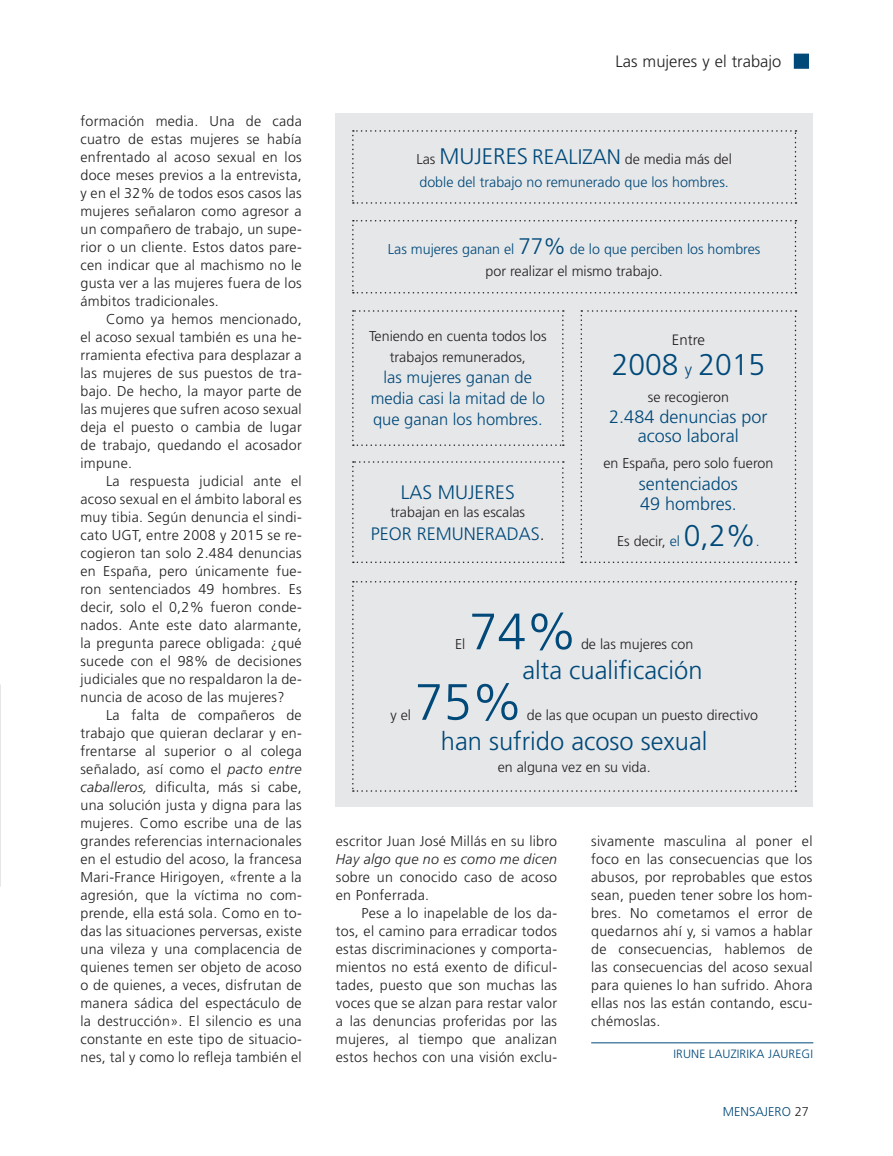
<style>
.page{position:relative;width:893px;height:1156px;background:#fff}
.page>*{position:absolute;margin:0;border:0;box-sizing:border-box;transform-origin:0 0}
.t1{font:300 51px "Frutiger LT Std";color:#004979}
.t2{font:300 30px "Frutiger LT Std";color:#004979}
.t3{font:300 25.5px "Frutiger LT Std";color:#004979}
.t4{font:300 19.5px "Frutiger LT Std";color:#004979}
.t5{font:300 18px "Frutiger LT Std";color:#004979}
.t6{font:300 16.5px/21px "Frutiger LT Std";color:#004979;text-align:center}
.t7{font:300 16.5px "Frutiger LT Std";color:#231f20}
.t8{font:300 15px "Frutiger LT Std";color:#231f20}
.TEXTO{font:300 14.25px/18px "Frutiger LT Std";letter-spacing:.02em;color:#231f20;text-align:justify}
.TEXTO-2{font:300 14.25px/21px "Frutiger LT Std";color:#231f20;text-align:center}
.t9{font:300 14.25px "Frutiger LT Std";color:#004979}
.t10{font:300 12.75px "Frutiger LT Std";color:#004979}
.FIRMA{font:300 12px "Frutiger LT Std";letter-spacing:.01em;color:#004979}
.s1{font-style:italic}
.s2{font-size:22.5px;color:#004979}
.s3{font-size:21px;color:#004979}
.s4{font-size:22.5px}
.s5{color:#231f20}
.s6{font-size:16.5px}
.s7{color:#004979}
.s8{font-size:30px;color:#004979}
</style>
<div class="page">
<div style="left:793px;top:54px;width:15px;height:15px;background:#004979;border:1px solid #004979"></div>
<hr style="left:591px;top:1042px;width:222px;height:1px;background:#004979">
<div style="left:335px;top:113px;width:477px;height:693px;background:#e6e7e9"></div>
<svg style="left:352px;top:130px;width:444px;height:74px"></svg>
<svg style="left:352px;top:220px;width:444px;height:73px"></svg>
<svg style="left:580px;top:310px;width:216px;height:253px"></svg>
<svg style="left:352px;top:310px;width:211px;height:136px"></svg>
<svg style="left:352px;top:581px;width:444px;height:211px"></svg>
<svg style="left:352px;top:461px;width:211px;height:102px"></svg>
<svg style="left:0;top:685px;width:1px;height:201px"></svg>
<p class="TEXTO" style="left:80px;top:112px;width:223px">formación media. Una de cada cuatro de estas mujeres se había enfrentado al acoso sexual en los doce meses previos a la entrevista, y en el 32% de todos esos casos las mujeres señalaron como agresor a un compañero de trabajo, un supe&shy;rior o un cliente. Estos datos pare&shy;cen indicar que al machismo no le gusta ver a las mujeres fuera de los ámbitos tradicionales.</p>
<p class="TEXTO" style="left:80px;top:310px;width:223px;text-indent:26px">Como ya hemos mencionado, el acoso sexual también es una he&shy;rramienta efectiva para desplazar a las mujeres de sus puestos de tra&shy;bajo. De hecho, la mayor parte de las mujeres que sufren acoso sexual deja el puesto o cambia de lugar de trabajo, quedando el acosador impune.</p>
<p class="TEXTO" style="left:80px;top:472px;width:223px;text-indent:26px">La respuesta judicial ante el acoso sexual en el ámbito laboral es muy tibia. Según denuncia el sindi&shy;cato UGT, entre 2008 y 2015 se re&shy;cogieron tan solo 2.484 denuncias en España, pero únicamente fue&shy;ron sentenciados 49 hombres. Es decir, solo el 0,2% fueron conde&shy;nados. Ante este dato alarmante, la pregunta parece obligada: ¿qué sucede con el 98% de decisiones judiciales que no respaldaron la de&shy;nuncia de acoso de las mujeres?</p>
<p class="TEXTO" style="left:80px;top:706px;width:223px;text-indent:26px">La falta de compañeros de trabajo que quieran declarar y en&shy;frentarse al superior o al colega señalado, así como el <span class="s1">pacto entre caballeros,</span> dificulta, más si cabe, una solución justa y digna para las mujeres. Como escribe una de las grandes referencias internacionales en el estudio del acoso, la francesa Mari-France Hirigoyen, «frente a la agresión, que la víctima no com&shy;prende, ella está sola. Como en to&shy;das las situaciones perversas, existe una vileza y una complacencia de quienes temen ser objeto de acoso o de quienes, a veces, disfrutan de manera sádica del espectáculo de la destrucción». El silencio es una constante en este tipo de situacio&shy;nes, tal y como lo refleja también el</p>
<p class="t7" style="left:615px;top:52px;width:167px">Las mujeres y el trabajo</p>
<p class="TEXTO-2" style="left:416px;top:149px;width:317px">Las <span class="s2">MUJERES</span> <span class="s3">REALIZAN</span> de media más del</p>
<p class="t9" style="left:419px;top:174px;width:311px">doble del trabajo no remunerado que los hombres.</p>
<p class="t9" style="left:388px;top:241px;width:374px">Las mujeres ganan el <span class="s4">77%</span> de lo que perciben los hombres</p>
<p class="TEXTO-2" style="left:485px;top:261px;width:179px">por realizar el mismo trabajo.</p>
<p class="TEXTO-2" style="left:369px;top:326px;width:179px">Teniendo en cuenta todos los trabajos remunerados,</p>
<p class="t6" style="left:370px;top:367px;width:176px">las mujeres ganan de media casi la mitad de lo que ganan los hombres.</p>
<p class="t4" style="left:401px;top:481px;width:115px">LAS MUJERES</p>
<p class="TEXTO-2" style="left:390px;top:502px;width:136px">trabajan en las escalas</p>
<p class="t5" style="left:370px;top:523px;width:176px">PEOR REMUNERADAS<span class="s5">.</span></p>
<p class="t8" style="left:671px;top:331px;width:35px">Entre</p>
<p class="t2" style="left:611px;top:347px;width:155px">2008 <span class="s6">y</span> 2015</p>
<p class="TEXTO-2" style="left:647px;top:386px;width:83px">se recogieron</p>
<p class="t5" style="left:609px;top:406px;width:160px">2.484 denuncias por</p>
<p class="t5" style="left:637px;top:426px;width:103px">acoso laboral</p>
<p class="TEXTO-2" style="left:603px;top:452px;width:171px">en España, pero solo fueron</p>
<p class="t5" style="left:638px;top:474px;width:101px">sentenciados</p>
<p class="t5" style="left:639px;top:493px;width:98px">49 hombres.</p>
<p class="TEXTO-2" style="left:617px;top:530px;width:144px">Es decir, <span class="s7">el</span> <span class="s8">0,2%</span><span class="s7">.</span></p>
<p class="TEXTO" style="left:390px;top:706px;width:22px">y el</p>
<p class="TEXTO" style="left:455px;top:635px;width:12px">El</p>
<p class="t1" style="left:469px;top:603px;width:109px">74%</p>
<p class="TEXTO-2" style="left:581px;top:634px;width:114px">de las mujeres con</p>
<p class="t3" style="left:522px;top:656px;width:181px">alta cualificación</p>
<p class="t1" style="left:415px;top:673px;width:109px">75%</p>
<p class="TEXTO-2" style="left:526px;top:704px;width:232px">de las que ocupan un puesto directivo</p>
<p class="t3" style="left:440px;top:726px;width:268px">han sufrido acoso sexual</p>
<p class="TEXTO-2" style="left:497px;top:757px;width:154px">en alguna vez en su vida.</p>
<p class="TEXTO" style="left:336px;top:832px;width:223px">escritor Juan José Millás en su libro <span class="s1">Hay algo que no es como me dicen </span>sobre un conocido caso de acoso en Ponferrada.</p>
<p class="TEXTO" style="left:336px;top:904px;width:223px;text-indent:26px">Pese a lo inapelable de los da&shy;tos, el camino para erradicar todos estas discriminaciones y comporta&shy;mientos no está exento de dificul&shy;tades, puesto que son muchas las voces que se alzan para restar valor a las denuncias proferidas por las mujeres, al tiempo que analizan estos hechos con una visión exclu-</p>
<p class="TEXTO" style="left:591px;top:832px;width:223px">sivamente masculina al poner el foco en las consecuencias que los abusos, por reprobables que estos sean, pueden tener sobre los hom&shy;bres. No cometamos el error de quedarnos ahí y, si vamos a hablar de consecuencias, hablemos de las consecuencias del acoso sexual para quienes lo han sufrido. Ahora ellas nos las están contando, escu&shy;chémoslas.</p>
<p class="FIRMA" style="left:673px;top:1047px;width:141px">IRUNE LAUZIRIKA JAUREGI</p>
<p class="t10" style="left:722px;top:1104px;width:88px">MENSAJERO <span class="s5">27</span></p>
</div>
